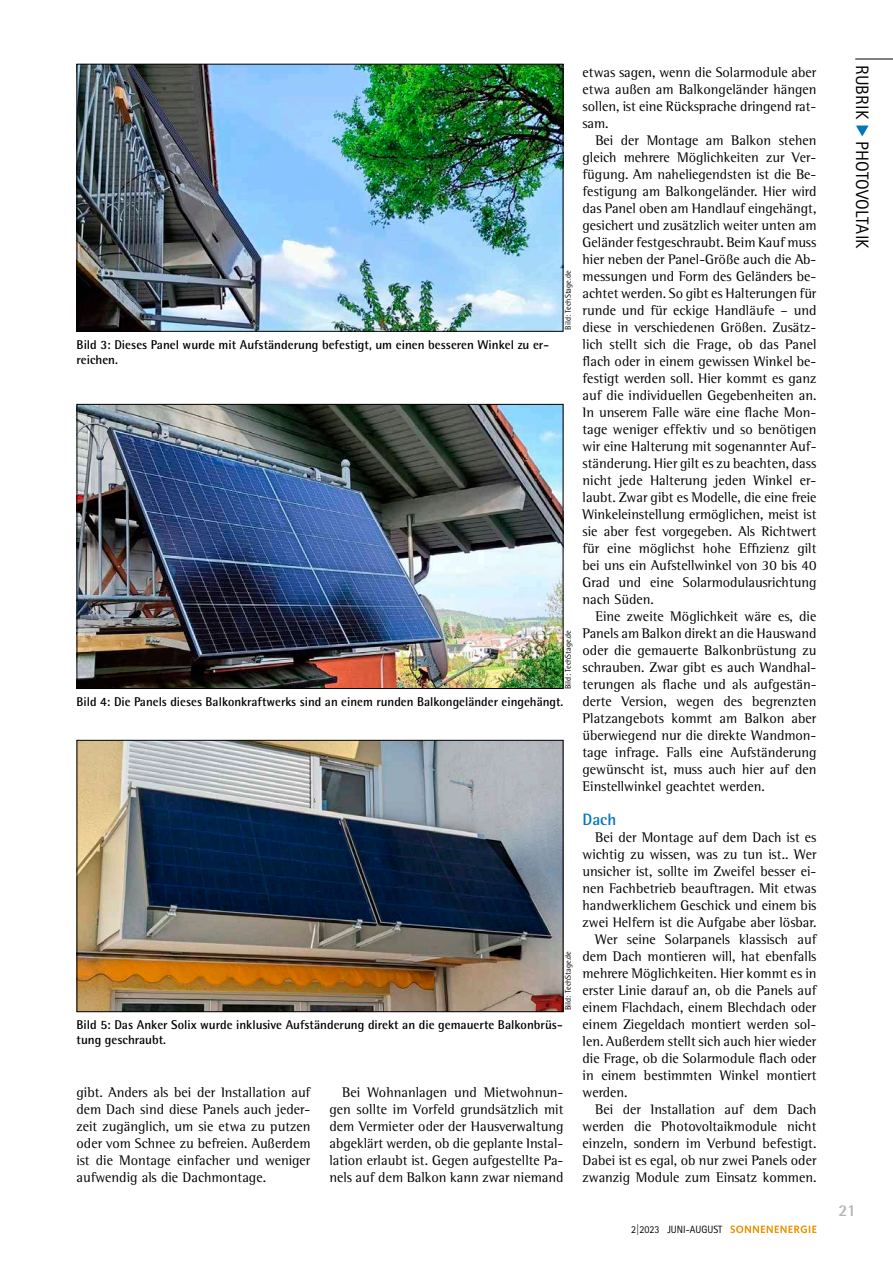
<style>
.page{position:relative;width:893px;height:1263px;background:#fff}
.page>*{position:absolute;margin:0;border:0;box-sizing:border-box;transform-origin:0 0}
.t1{font:18px "Rotis Sans Serif Std";letter-spacing:.01em;color:#000}
.t2{font:700 16.5px "Rotis Semi Sans Std";color:#0076bd}
.t3{font:700 16.5px "Rotis Semi Sans Std";color:#b1b3b4}
.t4{font:14.25px/17px "Rotis Semi Serif Std";color:#000;text-align:justify}
.t5{font:700 12.75px/15px "Rotis Semi Sans Std";color:#000}
.t6{font:10.65px "Rotis Sans Serif Std";color:#000;scale:.95 1}
.t7{font:8.25px "Rotis Semi Sans Std";color:#000}
.s1{color:#0076bd}
</style>
<div class="page">
<svg style="left:730px;top:1225px;width:86px;height:8px"></svg>
<hr style="left:855px;top:59px;width:38px;height:1px;background:#000">
<img style="left:79px;top:406px;width:482px;height:281px">
<div style="left:77px;top:404px;width:486px;height:285px;border:1px solid #000"></div>
<img style="left:79px;top:742px;width:482px;height:268px">
<div style="left:77px;top:740px;width:486px;height:272px;border:1px solid #000"></div>
<img style="left:79px;top:66px;width:482px;height:264px">
<div style="left:77px;top:64px;width:486px;height:268px;border:1px solid #000"></div>
<svg style="left:856px;top:125px;width:13px;height:12px"></svg>
<p class="t5" style="left:77px;top:337px;width:474px">Bild 3: Dieses Panel wurde mit Aufständerung befestigt, um einen besseren Winkel zu er&shy;reichen.</p>
<p class="t7" style="left:563px;top:330px;width:60px;rotate:-90deg">Bild: TechStage.de</p>
<p class="t7" style="left:563px;top:689px;width:60px;rotate:-90deg">Bild: TechStage.de</p>
<p class="t5" style="left:77px;top:694px;width:488px">Bild 4: Die Panels dieses Balkonkraftwerks sind an einem runden Balkongeländer eingehängt.</p>
<p class="t7" style="left:563px;top:1010px;width:60px;rotate:-90deg">Bild: TechStage.de</p>
<p class="t5" style="left:77px;top:1017px;width:488px">Bild 5: Das Anker Solix wurde inklusive Aufständerung direkt an die gemauerte Balkonbrüs&shy;tung geschraubt.</p>
<p class="t4" style="left:77px;top:1084px;width:235px">gibt. Anders als bei der Installation auf dem Dach sind diese Panels auch jeder&shy;zeit zugänglich, um sie etwa zu putzen oder vom Schnee zu befreien. Außerdem ist die Montage einfacher und weniger aufwendig als die Dachmontage.</p>
<p class="t4" style="left:330px;top:1084px;width:235px;text-indent:13px">Bei Wohnanlagen und Mietwohnun&shy;gen sollte im Vorfeld grundsätzlich mit dem Vermieter oder der Hausverwaltung abgeklärt werden, ob die geplante Instal&shy;lation erlaubt ist. Gegen aufgestellte Pa&shy;nels auf dem Balkon kann zwar niemand</p>
<p class="t4" style="left:583px;top:63px;width:235px">etwas sagen, wenn die Solarmodule aber etwa außen am Balkongeländer hängen sollen, ist eine Rücksprache dringend rat&shy;sam.</p>
<p class="t4" style="left:583px;top:131px;width:235px;text-indent:13px">Bei der Montage am Balkon stehen gleich mehrere Möglichkeiten zur Ver&shy;fügung. Am naheliegendsten ist die Be&shy;festigung am Balkongeländer. Hier wird das Panel oben am Handlauf eingehängt, gesichert und zusätzlich weiter unten am Geländer festgeschraubt. Beim Kauf muss hier neben der Panel-Größe auch die Ab&shy;messungen und Form des Geländers be&shy;achtet werden. So gibt es Halterungen für runde und für eckige Handläufe – und diese in verschiedenen Größen. Zusätz&shy;lich stellt sich die Frage, ob das Panel flach oder in einem gewissen Winkel be&shy;festigt werden soll. Hier kommt es ganz auf die individuellen Gegebenheiten an.<br>In unserem Falle wäre eine flache Mon&shy;tage weniger effektiv und so benötigen wir eine Halterung mit sogenannter Auf&shy;ständerung. Hier gilt es zu beachten, dass nicht jede Halterung jeden Winkel er&shy;laubt. Zwar gibt es Modelle, die eine freie Winkeleinstellung ermöglichen, meist ist sie aber fest vorgegeben. Als Richtwert für eine möglichst hohe Effizienz gilt bei uns ein Aufstellwinkel von 30 bis 40<br>Grad und eine Solarmodulausrichtung nach Süden.</p>
<p class="t4" style="left:583px;top:608px;width:235px;text-indent:13px">Eine zweite Möglichkeit wäre es, die Panels am Balkon direkt an die Hauswand oder die gemauerte Balkonbrüstung zu schrauben. Zwar gibt es auch Wandhal&shy;terungen als flache und als aufgestän&shy;derte Version, wegen des begrenzten Platzangebots kommt am Balkon aber überwiegend nur die direkte Wandmon&shy;tage infrage. Falls eine Aufständerung gewünscht ist, muss auch hier auf den Einstellwinkel geachtet werden.</p>
<p class="t2" style="left:583px;top:809px;width:35px">Dach</p>
<p class="t4" style="left:595px;top:829px;width:223px">Bei der Montage auf dem Dach ist es</p>
<p class="t4" style="left:583px;top:846px;width:235px">wichtig zu wissen, was zu tun ist.. Wer</p>
<p class="t4" style="left:583px;top:863px;width:235px">unsicher ist, sollte im Zweifel besser ei-</p>
<p class="t4" style="left:583px;top:880px;width:235px">nen Fachbetrieb beauftragen. Mit etwas</p>
<p class="t4" style="left:583px;top:897px;width:235px">handwerklichem Geschick und einem bis</p>
<p class="t4" style="left:583px;top:914px;width:235px">zwei Helfern ist die Aufgabe aber lösbar.</p>
<p class="t4" style="left:595px;top:931px;width:223px">Wer seine Solarpanels klassisch auf</p>
<p class="t4" style="left:583px;top:948px;width:235px">dem Dach montieren will, hat ebenfalls</p>
<p class="t4" style="left:583px;top:965px;width:235px">mehrere Möglichkeiten. Hier kommt es in</p>
<p class="t4" style="left:583px;top:982px;width:235px">erster Linie darauf an, ob die Panels auf</p>
<p class="t4" style="left:583px;top:999px;width:235px">einem Flachdach, einem Blechdach oder</p>
<p class="t4" style="left:583px;top:1016px;width:235px">einem Ziegeldach montiert werden sol-</p>
<p class="t4" style="left:583px;top:1033px;width:235px">len. Außerdem stellt sich auch hier wieder</p>
<p class="t4" style="left:583px;top:1050px;width:235px">die Frage, ob die Solarmodule flach oder</p>
<p class="t4" style="left:583px;top:1067px;width:235px">in einem bestimmten Winkel montiert</p>
<p class="t4" style="left:583px;top:1084px;width:47px">werden.</p>
<p class="t4" style="left:595px;top:1101px;width:223px">Bei der Installation auf dem Dach</p>
<p class="t4" style="left:583px;top:1118px;width:235px">werden die Photovoltaikmodule nicht</p>
<p class="t4" style="left:583px;top:1135px;width:235px">einzeln, sondern im Verbund befestigt.</p>
<p class="t4" style="left:583px;top:1152px;width:235px">Dabei ist es egal, ob nur zwei Panels oder</p>
<p class="t4" style="left:583px;top:1169px;width:235px">zwanzig Module zum Einsatz kommen.</p>
<p class="t6" style="left:631px;top:1223px;width:97px">2|2023 JUNI-AUGUST</p>
<p class="t1" style="left:873px;top:65px;width:186px;rotate:90deg">RUBRIK <span class="s1">◆</span> PHOTOVOLTAIK</p>
<p class="t3" style="left:839px;top:1200px;width:19px">21</p>
</div>
